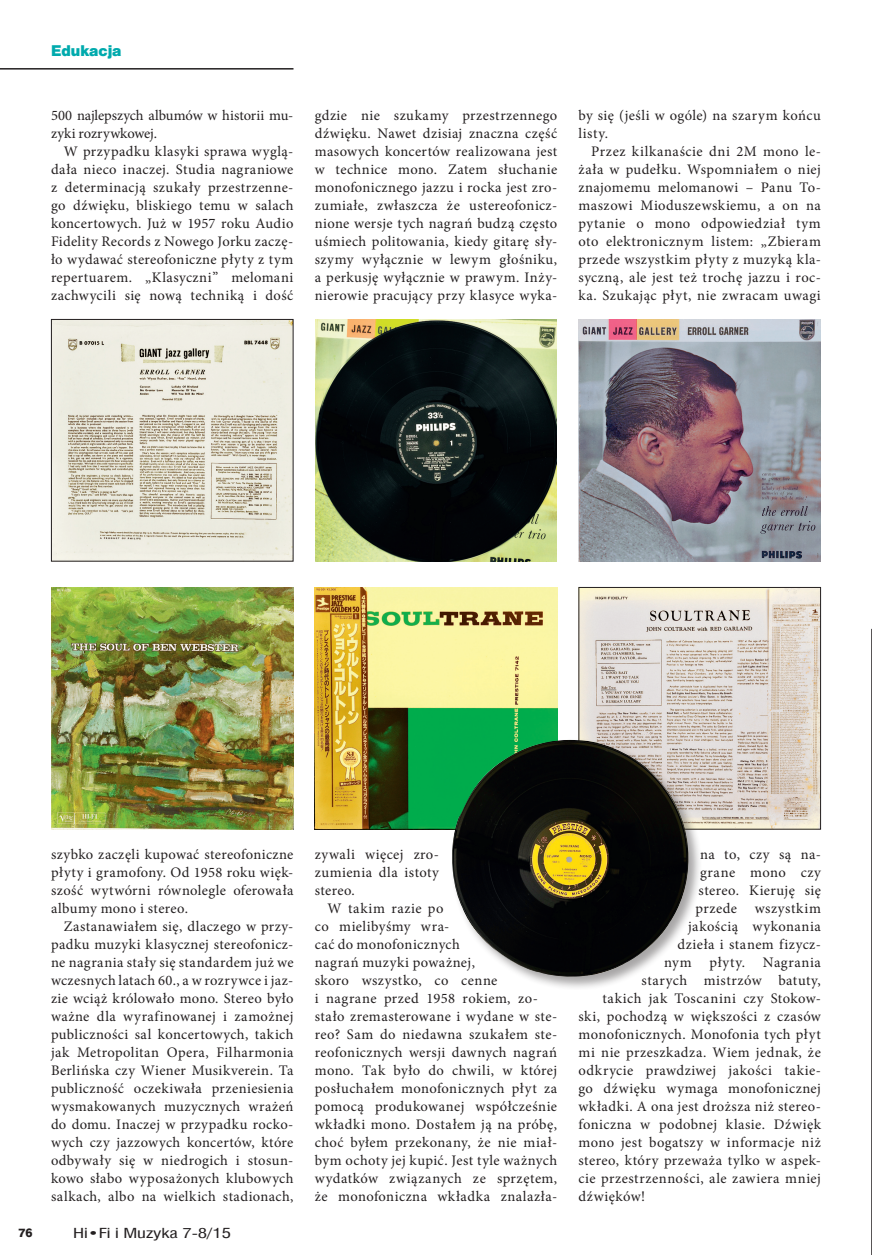
<style>
.page{position:relative;width:872px;height:1255px;background:#fff}
.page>*{position:absolute;margin:0;border:0;box-sizing:border-box;transform-origin:0 0}
.tekst{font:14.55px/18px "Minion Pro";letter-spacing:.03em;color:#231f20;text-align:justify}
.tekst-2{font:14.55px/18px "Minion Pro";letter-spacing:-.005em;color:#231f20}
.t1{font:13.8px "Swis 721 Blk 2 EU";color:#00aaad}
.t2{font:13.5px "Swis 721 Cn EU";letter-spacing:-.005em;color:#231f20;scale:1.4 1}
.t3{font:12px "Swis 721 Hv EU";color:#231f20}
</style>
<div class="page">
<hr style="left:0;top:68px;width:293px;height:2px;background:#231f20">
<img style="left:51px;top:587px;width:242px;height:242px">
<img style="left:578px;top:319px;width:243px;height:242px">
<img style="left:53px;top:321px;width:238px;height:238px">
<div style="left:51px;top:319px;width:242px;height:242px;border:1px solid #231f20"></div>
<img style="left:315px;top:319px;width:241px;height:242px">
<img style="left:315px;top:587px;width:242px;height:242px">
<img style="left:580px;top:589px;width:239px;height:238px">
<div style="left:578px;top:587px;width:243px;height:242px;border:1px solid #231f20"></div>
<div style="left:449px;top:737px;width:253px;height:253px;background:#231f20;opacity:.4"></div>
<img style="left:446px;top:740px;width:243px;height:243px">
<svg style="left:871px;top:629px;width:1px;height:625px"></svg>
<p class="t1" style="left:51px;top:41px;width:72px">Edukacja</p>
<p class="tekst-2" style="left:51px;top:106px;width:244px">500 najlepszych albumów w historii mu&shy;zyki rozrywkowej.</p>
<p class="tekst" style="left:51px;top:142px;width:244px;text-indent:13px">W przypadku klasyki sprawa wyglą&shy;dała nieco inaczej. Studia nagraniowe z determinacją szukały przestrzenne&shy;go dźwięku, bliskiego temu w salach koncertowych. Już w 1957 roku Audio Fidelity Records z Nowego Jorku zaczę&shy;ło wydawać stereofoniczne płyty z tym repertuarem. „Klasyczni” melomani zachwycili się nową techniką i dość</p>
<p class="tekst" style="left:315px;top:106px;width:244px">gdzie nie szukamy przestrzennego dźwięku. Nawet dzisiaj znaczna część masowych koncertów realizowana jest w technice mono. Zatem słuchanie monofonicznego jazzu i rocka jest zro&shy;zumiałe, zwłaszcza że ustereofonicz&shy;nione wersje tych nagrań budzą często uśmiech politowania, kiedy gitarę sły&shy;szymy wyłącznie w lewym głośniku, a perkusję wyłącznie w prawym. Inży&shy;nierowie pracujący przy klasyce wyka-</p>
<p class="tekst" style="left:578px;top:106px;width:244px">by się (jeśli w ogóle) na szarym końcu listy.</p>
<p class="tekst" style="left:578px;top:142px;width:244px;text-indent:13px">Przez kilkanaście dni 2M mono le&shy;żała w pudełku. Wspomniałem o niej znajomemu melomanowi – Panu To&shy;maszowi Mioduszewskiemu, a on na pytanie o mono odpowiedział tym oto elektronicznym listem: „Zbieram przede wszystkim płyty z muzyką kla&shy;syczną, ale jest też trochę jazzu i roc&shy;ka. Szukając płyt, nie zwracam uwagi</p>
<p class="tekst" style="left:51px;top:844px;width:244px">szybko zaczęli kupować stereofoniczne płyty i gramofony. Od 1958 roku więk&shy;szość wytwórni równolegle oferowała albumy mono i stereo.</p>
<p class="tekst" style="left:51px;top:916px;width:244px;text-indent:13px">Zastanawiałem się, dlaczego w przy&shy;padku muzyki klasycznej stereofonicz&shy;ne nagrania stały się standardem już we wczesnych latach 60., a w rozrywce i jaz&shy;zie wciąż królowało mono. Stereo było ważne dla wyrafinowanej i zamożnej publiczności sal koncertowych, takich jak Metropolitan Opera, Filharmonia Berlińska czy Wiener Musikverein. Ta publiczność oczekiwała przeniesienia wysmakowanych muzycznych wrażeń do domu. Inaczej w przypadku rocko&shy;wych czy jazzowych koncertów, które odbywały się w niedrogich i stosun&shy;kowo słabo wyposażonych klubowych salkach, albo na wielkich stadionach,</p>
<p class="t3" style="left:18px;top:1225px;width:16px">76</p>
<p class="t2" style="left:73px;top:1224px;width:114px">Hi•Fi i Muzyka 7-8/15</p>
<p class="tekst" style="left:315px;top:844px;width:126px">zywali więcej zro&shy;zumienia dla istoty stereo.</p>
<p class="tekst" style="left:315px;top:898px;width:244px;text-align:left;text-indent:13px">W takim razie po<br>co mielibyśmy wra-<br>cać do monofonicznych<br>nagrań muzyki poważnej,<br>skoro wszystko, co cenne<br>i nagrane przed 1958 rokiem, zo&shy;stało zremasterowane i wydane w ste&shy;reo? Sam do niedawna szukałem ste&shy;reofonicznych wersji dawnych nagrań mono. Tak było do chwili, w której posłuchałem monofonicznych płyt za pomocą produkowanej współcześnie wkładki mono. Dostałem ją na próbę, choć byłem przekonany, że nie miał&shy;bym ochoty jej kupić. Jest tyle ważnych wydatków związanych ze sprzętem, że monofoniczna wkładka znalazła-</p>
<p class="tekst" style="left:700px;top:844px;width:122px">na to, czy są na-</p>
<p class="tekst" style="left:700px;top:862px;width:122px">grane mono czy</p>
<p class="tekst" style="left:698px;top:880px;width:124px">stereo. Kieruję się</p>
<p class="tekst" style="left:695px;top:898px;width:127px">przede wszystkim</p>
<p class="tekst" style="left:688px;top:916px;width:134px">jakością wykonania</p>
<p class="tekst" style="left:677px;top:934px;width:145px">dzieła i stanem fizycz-</p>
<p class="tekst" style="left:664px;top:952px;width:158px">nym płyty. Nagrania</p>
<p class="tekst" style="left:641px;top:970px;width:181px">starych mistrzów batuty,</p>
<p class="tekst" style="left:602px;top:988px;width:220px">takich jak Toscanini czy Stokow-</p>
<p class="tekst" style="left:578px;top:1006px;width:244px">ski, pochodzą w większości z czasów</p>
<p class="tekst" style="left:578px;top:1024px;width:244px">monofonicznych. Monofonia tych płyt</p>
<p class="tekst" style="left:578px;top:1042px;width:244px">mi nie przeszkadza. Wiem jednak, że</p>
<p class="tekst" style="left:578px;top:1060px;width:244px">odkrycie prawdziwej jakości takie-</p>
<p class="tekst" style="left:578px;top:1078px;width:244px">go dźwięku wymaga monofonicznej</p>
<p class="tekst" style="left:578px;top:1096px;width:244px">wkładki. A ona jest droższa niż stereo-</p>
<p class="tekst" style="left:578px;top:1114px;width:244px">foniczna w podobnej klasie. Dźwięk</p>
<p class="tekst" style="left:578px;top:1132px;width:244px">mono jest bogatszy w informacje niż</p>
<p class="tekst" style="left:578px;top:1150px;width:244px">stereo, który przeważa tylko w aspek-</p>
<p class="tekst" style="left:578px;top:1168px;width:244px">cie przestrzenności, ale zawiera mniej</p>
<p class="tekst" style="left:578px;top:1186px;width:68px">dźwięków!</p>
</div>
